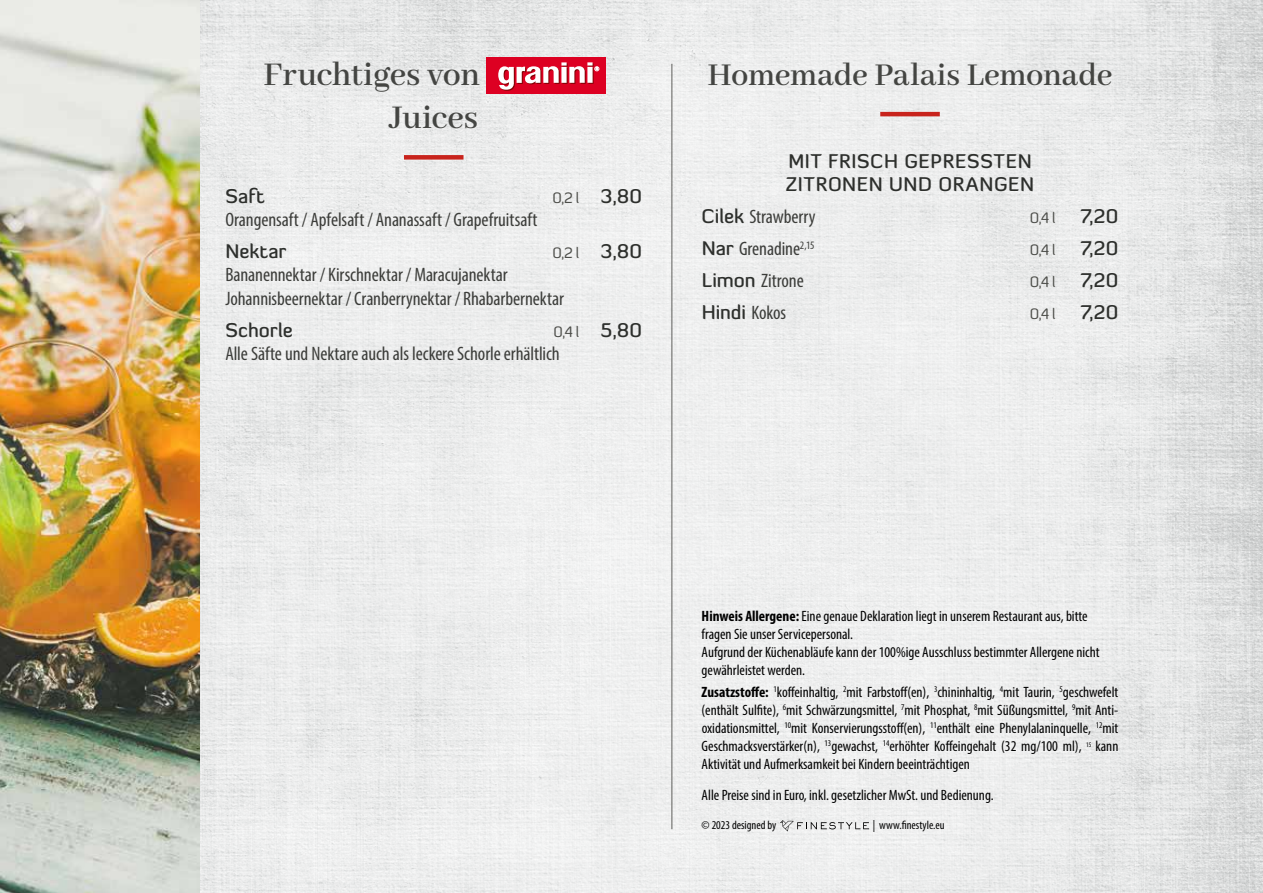
<style>
.page{position:relative;width:1263px;height:893px;background:#fff}
.page>*{position:absolute;margin:0;border:0;box-sizing:border-box;transform-origin:0 0}
.t1{font:600 36px/43.2px "Abhaya Libre";color:#444542;text-align:center}
.t2{font:600 34.5px "Abhaya Libre";letter-spacing:-.005em;color:#444542}
.t3{font:condensed 19.5px/23.4px "Myriad Pro";letter-spacing:-.005em;color:#3c3d3a}
.t4{font:500 19.5px/23.4px "Diavlo";letter-spacing:.025em;color:#2d2f2c}
.t5{font:500 19.5px "Diavlo";letter-spacing:.005em;color:#2d2f2c}
.t6{font:condensed 15px/18px "Myriad Pro";color:#000}
.t7{font:15px "Diavlo";color:#4c4d49}
.t8{font:condensed 12px "Myriad Pro";color:#000}
.s1{font-weight:500;font-size:19.5px;color:#2d2f2c}
.s2{font-family:"Diavlo";font-weight:500;font-stretch:normal;color:#2d2f2c}
.s3{font-family:"Myriad Pro";font-weight:400;font-stretch:condensed;color:#3c3d3a}
.s4{font-weight:700}
</style>
<div class="page">
<img style="left:200px;top:0;width:1063px;height:893px">
<img style="left:0;top:0;width:200px;height:893px">
<hr style="left:671px;top:64px;width:1px;height:765px;background:#5d5d5a">
<div style="left:404px;top:155px;width:59px;height:5px;background:#c8231c"></div>
<div style="left:487px;top:57px;width:119px;height:37px;background:#d02"></div>
<svg style="left:498px;top:62px;width:101px;height:29px"></svg>
<hr style="left:880px;top:112px;width:60px;height:4px;background:#c8231c">
<svg style="left:780px;top:820px;width:89px;height:11px"></svg>
<h1 class="t1" style="left:263px;top:54px;width:342px">Fruchtiges von Granini<br>Juices</h1>
<h3 class="t4" style="left:225px;top:184px;width:41px">Saft</h3>
<p class="t7" style="left:552px;top:188px;width:91px">0,2 l <span class="s1">3,80</span></p>
<h3 class="t3" style="left:225px;top:208px;width:314px">Orangensaft / Apfelsaft / Ananassaft / Grapefruitsaft</h3>
<h3 class="t4" style="left:225px;top:239px;width:62px">Nektar</h3>
<p class="t7" style="left:552px;top:243px;width:91px">0,2 l <span class="s1">3,80</span></p>
<h3 class="t3" style="left:225px;top:263px;width:340px">Bananennektar / Kirschnektar / Maracujanektar<br>Johannisbeernektar / Cranberrynektar / Rhabarbernektar</h3>
<h3 class="t5" style="left:225px;top:317px;width:69px">Schorle</h3>
<p class="t7" style="left:553px;top:322px;width:90px">0,4 l <span class="s1">5,80</span></p>
<h3 class="t3" style="left:225px;top:342px;width:336px">Alle Säfte und Nektare auch als leckere Schorle erhältlich</h3>
<h2 class="t2" style="left:707px;top:56px;width:406px">Homemade Palais Lemonade</h2>
<h3 class="t4" style="left:786px;top:149px;width:250px">MIT FRISCH GEPRESSTEN<br>ZITRONEN UND ORANGEN</h3>
<h3 class="t3" style="left:702px;top:205px;width:115px"><span class="s2">Cilek</span> Strawberry</h3>
<p class="t7" style="left:1030px;top:208px;width:27px">0,4 l</p>
<h3 class="t4" style="left:1081px;top:204px;width:39px">7,20</h3>
<h3 class="t3" style="left:702px;top:237px;width:114px"><span class="s2">Nar</span> Grenadine<sup>2,15</sup></h3>
<p class="t7" style="left:1030px;top:240px;width:27px">0,4 l</p>
<h3 class="t4" style="left:1081px;top:236px;width:39px">7,20</h3>
<h3 class="t3" style="left:702px;top:269px;width:104px"><span class="s2">Limon</span> Zitrone</h3>
<p class="t7" style="left:1030px;top:272px;width:27px">0,4 l</p>
<h3 class="t4" style="left:1081px;top:268px;width:39px">7,20</h3>
<h3 class="t4" style="left:702px;top:300px;width:86px">Hindi <span class="s3">Kokos</span></h3>
<p class="t7" style="left:1030px;top:304px;width:27px">0,4 l</p>
<h3 class="t4" style="left:1081px;top:300px;width:39px">7,20</h3>
<p class="t6" style="left:702px;top:607px;width:399px"><span class="s4">Hinweis Allergene:</span> Eine genaue Deklaration liegt in unserem Restaurant aus, bitte fragen Sie unser Servicepersonal.<br>Aufgrund der Küchenabläufe kann der 100%ige Ausschluss bestimmter Allergene nicht gewährleistet werden.</p>
<p class="t6" style="left:702px;top:683px;width:418px;text-align:justify"><span class="s4">Zusatzstoffe:</span> <sup>1</sup>koffeinhaltig, <sup>2</sup>mit Farbstoff(en), <sup>3</sup>chininhaltig, <sup>4</sup>mit Taurin, <sup>5</sup>geschwefelt (enthält Sulfite), <sup>6</sup>mit Schwärzungsmittel, <sup>7</sup>mit Phosphat, <sup>8</sup>mit Süßungsmittel, <sup>9</sup>mit Anti&shy;oxidationsmittel, <sup>10</sup>mit Konservierungsstoff(en), <sup>11</sup>enthält eine Phenylalaninquelle, <sup>12</sup>mit Geschmacksverstärker(n), <sup>13</sup>gewachst, <sup>14</sup>erhöhter Koffeingehalt (32 mg/100 ml), <sup>15</sup> kann Aktivität und Aufmerksamkeit bei Kindern beeinträchtigen</p>
<p class="t6" style="left:702px;top:786px;width:293px">Alle Preise sind in Euro, inkl. gesetzlicher MwSt. und Bedienung.</p>
<p class="t8" style="left:702px;top:818px;width:76px">© 2023 designed by</p>
<p class="t8" style="left:873px;top:818px;width:73px">| www.finestyle.eu</p>
</div>
